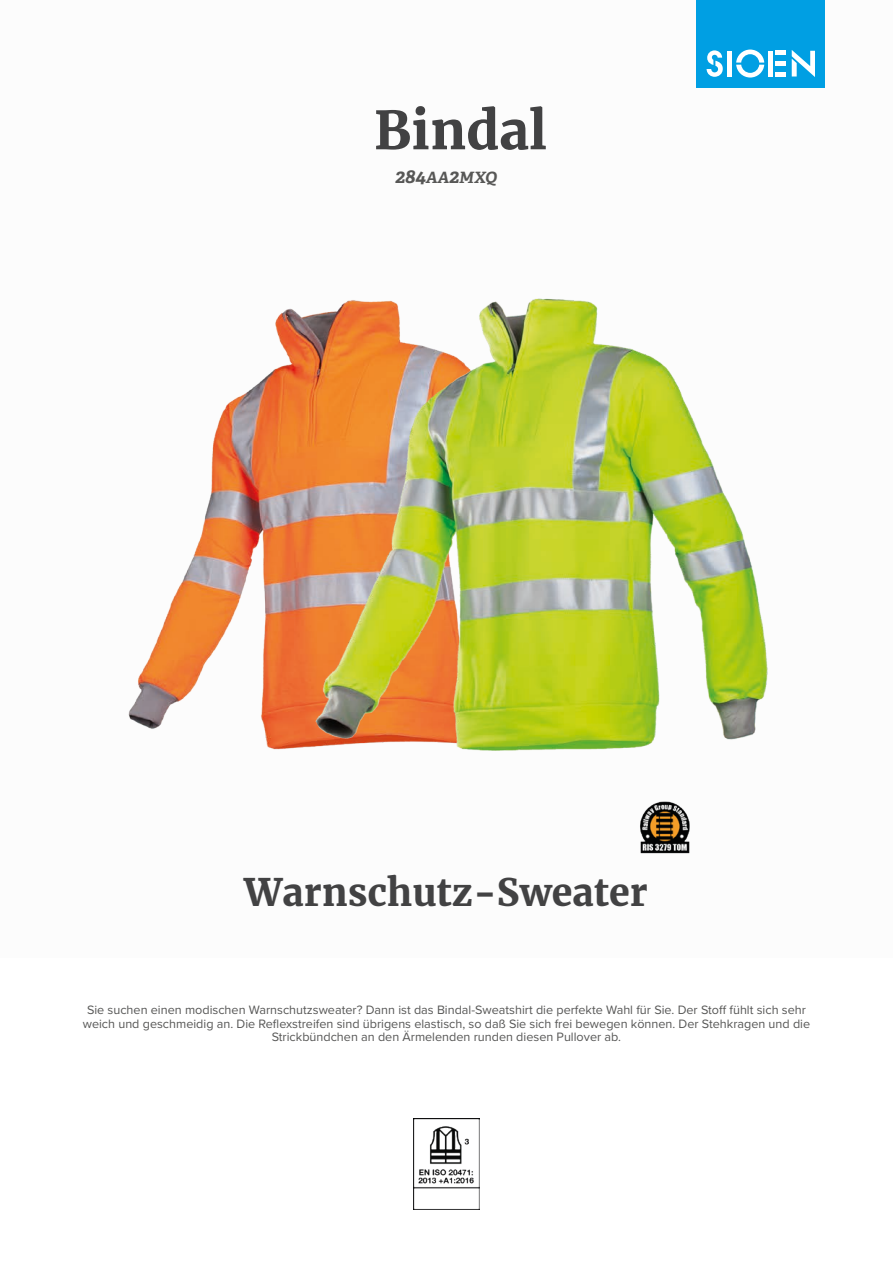
<style>
.page{position:relative;width:893px;height:1263px;background:#fff}
.page>*{position:absolute;margin:0;border:0;box-sizing:border-box;transform-origin:0 0}
.t1{font:700 52.5px "Merriweather";color:#424243}
.t2{font:700 37.5px "Merriweather";color:#424243}
.t3{font:italic 700 15.6px "Adelle";color:#575756}
.t4{font:12.6px/13.6px "Proxima Nova";color:#575756;text-align:center}
.s1{font-size:19.5px}
</style>
<div class="page">
<div style="left:697px;top:0;width:128px;height:88px;background:#009fe3"></div>
<svg style="left:707px;top:50px;width:16px;height:27px"></svg>
<svg style="left:736px;top:50px;width:28px;height:28px"></svg>
<div style="left:727px;top:51px;width:5px;height:26px;background:#fff"></div>
<div style="left:768px;top:51px;width:5px;height:26px;background:#fff"></div>
<div style="left:775px;top:72px;width:11px;height:5px;background:#fff"></div>
<div style="left:775px;top:61px;width:11px;height:5px;background:#fff"></div>
<hr style="left:775px;top:51px;width:11px;height:4px;background:#fff">
<svg style="left:792px;top:50px;width:23px;height:27px"></svg>
<img style="left:413px;top:1118px;width:67px;height:92px">
<img style="left:128px;top:308px;width:170px;height:442px">
<img style="left:298px;top:298px;width:470px;height:556px">
<h1 class="t1" style="left:374px;top:95px;width:174px">Bindal</h1>
<p class="t3" style="left:395px;top:168px;width:103px"><span class="s1">284</span>AA<span class="s1">2</span>MXQ</p>
<h2 class="t2" style="left:244px;top:867px;width:405px">Warnschutz-Sweater</h2>
<p class="t4" style="left:83px;top:1002px;width:729px">Sie suchen einen modischen Warnschutzsweater? Dann ist das Bindal-Sweatshirt die perfekte Wahl für Sie. Der Stoff fühlt sich sehr weich und geschmeidig an. Die Reflexstreifen sind übrigens elastisch, so daß Sie sich frei bewegen können. Der Stehkragen und die<br>Strickbündchen an den Ärmelenden runden diesen Pullover ab.</p>
</div>
